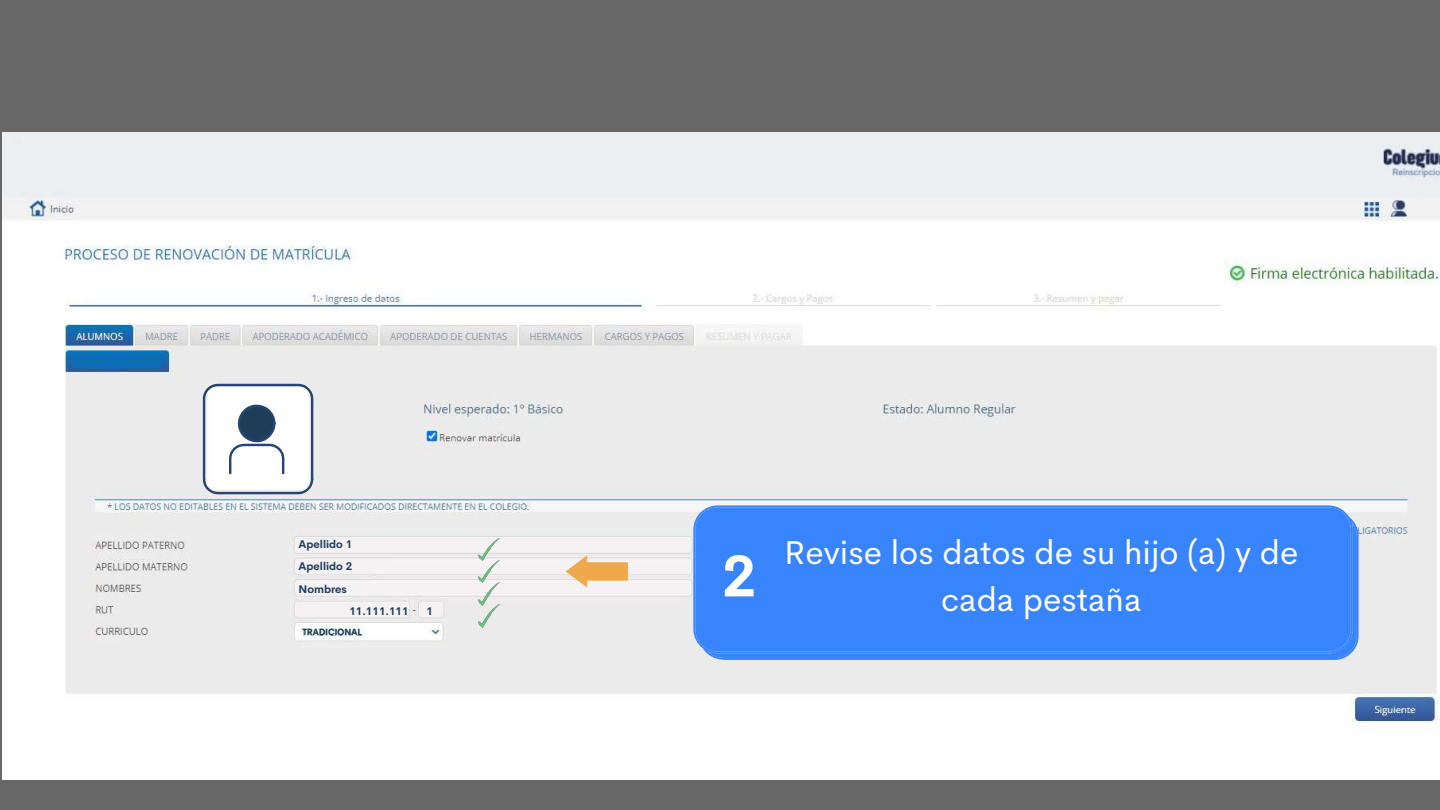
<style>
.page{position:relative;width:1440px;height:810px;background:#676767}
.page>*{position:absolute;margin:0;border:0;box-sizing:border-box;transform-origin:0 0}
.t1{font:700 57.8px "Cerebri Sans";color:#fff}
.t2{font:33.2px "Cerebri Sans";color:#fff}
.t3{font:700 10.9px/21.8px "Cerebri Sans";color:#1e3d58}
.t4{font:700 8.6px "Cerebri Sans";color:#1e3d58}
</style>
<div class="page">
<img style="left:3px;top:133px;width:1437px;height:646px">
<svg style="left:203px;top:384px;width:110px;height:110px;background:#d4dae1"></svg>
<img style="left:478px;top:538px;width:22px;height:89px">
<div style="left:693px;top:505px;width:666px;height:155px;background:#3884fd"></div>
<svg style="left:566px;top:555px;width:62px;height:33px;background:#f1c997"></svg>
<p class="t3" style="left:299px;top:533px;width:55px">Apellido 1<br>Apellido 2</p>
<p class="t3" style="left:299px;top:578px;width:50px">Nombres</p>
<p class="t3" style="left:349px;top:600px;width:61px">11.111.111</p>
<p class="t3" style="left:426px;top:600px;width:8px">1</p>
<p class="t4" style="left:303px;top:627px;width:60px">TRADICIONAL</p>
<h1 class="t1" style="left:722px;top:539px;width:36px">2</h1>
<p class="t2" style="left:784px;top:531px;width:516px">Revise los datos de su hijo (a) y de</p>
<p class="t2" style="left:941px;top:577px;width:202px">cada pestaña</p>
</div>
